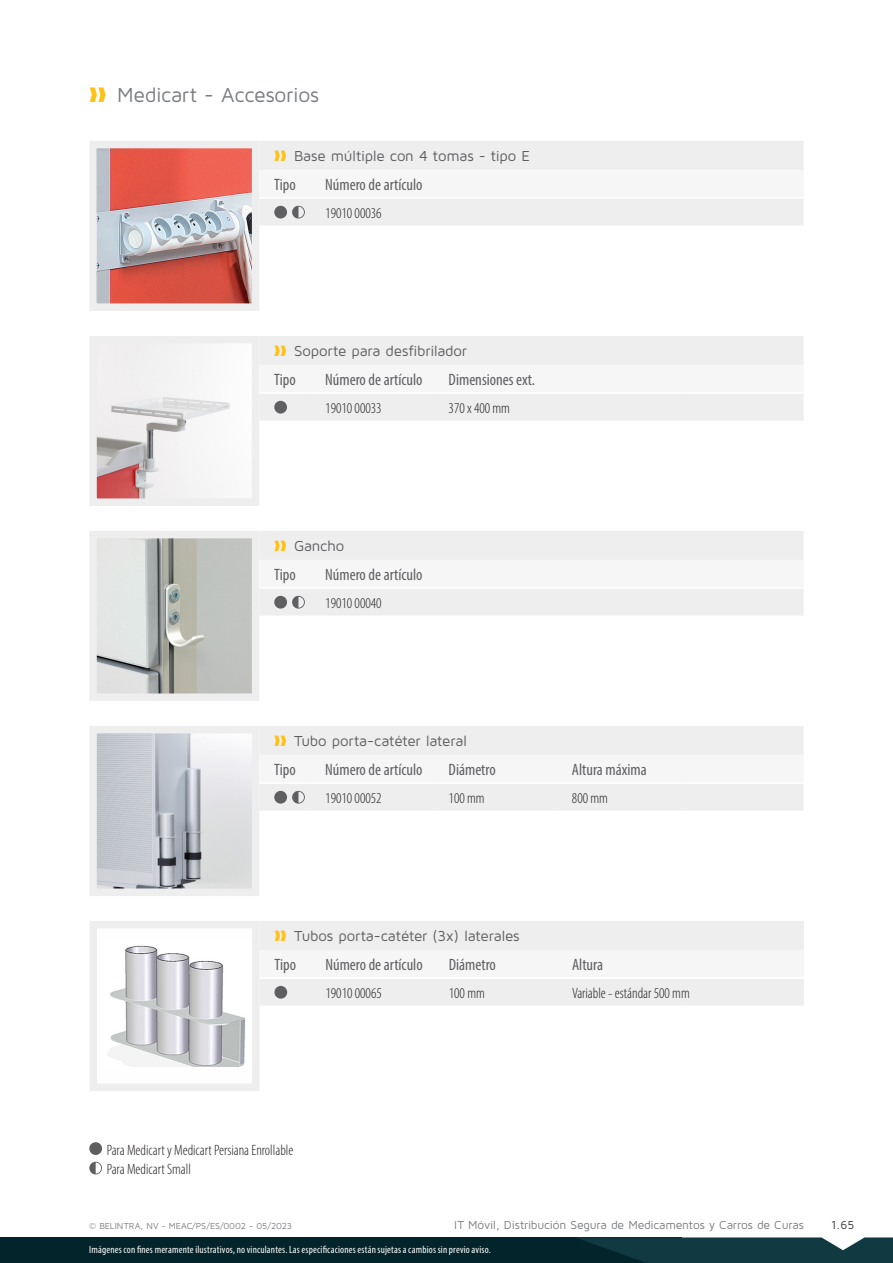
<style>
.page{position:relative;width:893px;height:1263px;background:#fff}
.page>*{position:absolute;margin:0;border:0;box-sizing:border-box;transform-origin:0 0}
.t1{font:21px "Maven Pro";letter-spacing:-.01em;color:#7a7c7f}
.table__header_2_NL{font:condensed 16.5px "Myriad Pro";color:#5f5f62}
.table__body_NL{font:300 condensed 15px "Myriad Pro";color:#231f20}
.t2{font:15px "Maven Pro";letter-spacing:-.01em;color:#5f5f62}
.t3{font:12px "Maven Pro";letter-spacing:-.015em;color:#7a7c7f}
.t4{font:12px "Maven Pro";color:#3c3c3d}
.t5{font:condensed 10.5px "Myriad Pro";letter-spacing:.015em;color:#fff}
.Paragraph_Style_2{font:9px "Maven Pro";letter-spacing:-.005em;color:#7a7c7f}
.s1{color:#fec115}
</style>
<div class="page">
<img style="left:98px;top:150px;width:152px;height:152px">
<div style="left:89px;top:141px;width:170px;height:170px;border:8px solid #eeeeef"></div>
<img style="left:98px;top:345px;width:132px;height:152px">
<div style="left:89px;top:336px;width:170px;height:170px;border:8px solid #eeeeef"></div>
<img style="left:98px;top:540px;width:152px;height:152px">
<div style="left:89px;top:531px;width:170px;height:170px;border:8px solid #eeeeef"></div>
<img style="left:98px;top:735px;width:152px;height:152px">
<div style="left:89px;top:726px;width:170px;height:170px;border:8px solid #eeeeef"></div>
<img style="left:107px;top:945px;width:139px;height:122px">
<div style="left:89px;top:921px;width:171px;height:170px;border:8px solid #eeeeef"></div>
<div style="left:0;top:1237px;width:682px;height:26px;background:#03242b"></div>
<svg style="left:577px;top:1237px;width:316px;height:26px"></svg>
<div style="left:259px;top:336px;width:545px;height:84px;background:#eeeeef"></div>
<div style="left:259px;top:365px;width:545px;height:27px;background:#f6f6f7"></div>
<hr style="left:259px;top:392px;width:51px;height:2px;background:#fff">
<hr style="left:310px;top:392px;width:124px;height:2px;background:#fff">
<hr style="left:434px;top:392px;width:123px;height:2px;background:#fff">
<hr style="left:557px;top:392px;width:123px;height:2px;background:#fff">
<hr style="left:680px;top:392px;width:124px;height:2px;background:#fff">
<div style="left:274px;top:401px;width:13px;height:13px;background:#5f5f62;border-radius:50%"></div>
<div style="left:259px;top:141px;width:545px;height:84px;background:#eeeeef"></div>
<div style="left:259px;top:170px;width:545px;height:27px;background:#f6f6f7"></div>
<hr style="left:259px;top:197px;width:51px;height:2px;background:#fff">
<hr style="left:310px;top:197px;width:124px;height:2px;background:#fff">
<hr style="left:434px;top:197px;width:123px;height:2px;background:#fff">
<hr style="left:557px;top:197px;width:123px;height:2px;background:#fff">
<hr style="left:680px;top:197px;width:124px;height:2px;background:#fff">
<div style="left:274px;top:206px;width:13px;height:13px;background:#5f5f62;border-radius:50%"></div>
<svg style="left:292px;top:206px;width:13px;height:13px"></svg>
<div style="left:259px;top:531px;width:545px;height:84px;background:#eeeeef"></div>
<div style="left:259px;top:560px;width:545px;height:27px;background:#f6f6f7"></div>
<hr style="left:259px;top:587px;width:51px;height:2px;background:#fff">
<hr style="left:310px;top:587px;width:124px;height:2px;background:#fff">
<hr style="left:434px;top:587px;width:123px;height:2px;background:#fff">
<hr style="left:557px;top:587px;width:123px;height:2px;background:#fff">
<hr style="left:680px;top:587px;width:124px;height:2px;background:#fff">
<div style="left:274px;top:596px;width:13px;height:13px;background:#5f5f62;border-radius:50%"></div>
<svg style="left:292px;top:596px;width:13px;height:13px"></svg>
<div style="left:259px;top:726px;width:545px;height:84px;background:#eeeeef"></div>
<div style="left:259px;top:755px;width:545px;height:27px;background:#f6f6f7"></div>
<hr style="left:259px;top:782px;width:51px;height:2px;background:#fff">
<hr style="left:310px;top:782px;width:124px;height:2px;background:#fff">
<hr style="left:434px;top:782px;width:123px;height:2px;background:#fff">
<hr style="left:557px;top:782px;width:123px;height:2px;background:#fff">
<hr style="left:680px;top:782px;width:124px;height:2px;background:#fff">
<div style="left:274px;top:791px;width:13px;height:13px;background:#5f5f62;border-radius:50%"></div>
<svg style="left:292px;top:791px;width:13px;height:13px"></svg>
<div style="left:89px;top:1142px;width:13px;height:13px;background:#5f5f62;border-radius:50%"></div>
<svg style="left:89px;top:1162px;width:13px;height:12px"></svg>
<div style="left:260px;top:921px;width:544px;height:84px;background:#eeeeef"></div>
<div style="left:260px;top:950px;width:544px;height:27px;background:#f6f6f7"></div>
<hr style="left:260px;top:977px;width:51px;height:2px;background:#fff">
<hr style="left:311px;top:977px;width:123px;height:2px;background:#fff">
<hr style="left:434px;top:977px;width:123px;height:2px;background:#fff">
<hr style="left:557px;top:977px;width:124px;height:2px;background:#fff">
<hr style="left:681px;top:977px;width:123px;height:2px;background:#fff">
<div style="left:274px;top:986px;width:13px;height:13px;background:#5f5f62;border-radius:50%"></div>
<p class="t1" style="left:89px;top:82px;width:231px"><span class="s1">❱❱</span> Medicart - Accesorios</p>
<p class="t2" style="left:274px;top:147px;width:257px"><span class="s1">❱❱</span> Base múltiple con 4 tomas - tipo E</p>
<p class="table__header_2_NL" style="left:274px;top:175px;width:23px">Tipo</p>
<p class="table__header_2_NL" style="left:325px;top:175px;width:99px">Número de artículo</p>
<p class="table__body_NL" style="left:325px;top:204px;width:58px">19010 00036</p>
<p class="t2" style="left:274px;top:342px;width:194px"><span class="s1">❱❱</span> Soporte para desfibrilador</p>
<p class="table__header_2_NL" style="left:274px;top:370px;width:23px">Tipo</p>
<p class="table__header_2_NL" style="left:325px;top:370px;width:99px">Número de artículo</p>
<p class="table__header_2_NL" style="left:449px;top:370px;width:88px">Dimensiones ext.</p>
<p class="table__body_NL" style="left:325px;top:399px;width:58px">19010 00033</p>
<p class="table__body_NL" style="left:449px;top:399px;width:63px">370 x 400 mm</p>
<p class="t2" style="left:274px;top:537px;width:72px"><span class="s1">❱❱</span> Gancho</p>
<p class="table__header_2_NL" style="left:274px;top:565px;width:23px">Tipo</p>
<p class="table__header_2_NL" style="left:325px;top:565px;width:99px">Número de artículo</p>
<p class="table__body_NL" style="left:325px;top:594px;width:58px">19010 00040</p>
<p class="t2" style="left:274px;top:732px;width:194px"><span class="s1">❱❱</span> Tubo porta-catéter lateral</p>
<p class="table__header_2_NL" style="left:274px;top:760px;width:23px">Tipo</p>
<p class="table__header_2_NL" style="left:325px;top:760px;width:99px">Número de artículo</p>
<p class="table__header_2_NL" style="left:449px;top:760px;width:49px">Diámetro</p>
<p class="table__header_2_NL" style="left:572px;top:760px;width:76px">Altura máxima</p>
<p class="table__body_NL" style="left:325px;top:789px;width:58px">19010 00052</p>
<p class="table__body_NL" style="left:449px;top:789px;width:38px">100 mm</p>
<p class="table__body_NL" style="left:572px;top:789px;width:38px">800 mm</p>
<p class="t2" style="left:274px;top:927px;width:247px"><span class="s1">❱❱</span> Tubos porta-catéter (3x) laterales</p>
<p class="table__header_2_NL" style="left:274px;top:955px;width:23px">Tipo</p>
<p class="table__header_2_NL" style="left:325px;top:955px;width:99px">Número de artículo</p>
<p class="table__header_2_NL" style="left:449px;top:955px;width:49px">Diámetro</p>
<p class="table__header_2_NL" style="left:572px;top:955px;width:33px">Altura</p>
<p class="table__body_NL" style="left:325px;top:984px;width:58px">19010 00065</p>
<p class="table__body_NL" style="left:449px;top:984px;width:38px">100 mm</p>
<p class="table__body_NL" style="left:572px;top:984px;width:119px">Variable - estándar 500 mm</p>
<p class="table__body_NL" style="left:107px;top:1141px;width:188px">Para Medicart y Medicart Persiana Enrollable</p>
<p class="table__body_NL" style="left:107px;top:1160px;width:86px">Para Medicart Small</p>
<p class="t3" style="left:454px;top:1217px;width:351px">IT Móvil, Distribución Segura de Medicamentos y Carros de Curas</p>
<p class="t4" style="left:831px;top:1217px;width:25px">1.65</p>
<p class="t5" style="left:89px;top:1244px;width:403px">Imágenes con fines meramente ilustrativos, no vinculantes. Las especificaciones están sujetas a cambios sin previo aviso.</p>
<p class="Paragraph_Style_2" style="left:89px;top:1220px;width:204px">© BELINTRA, NV - MEAC/PS/ES/0002 - 05/2023</p>
</div>
